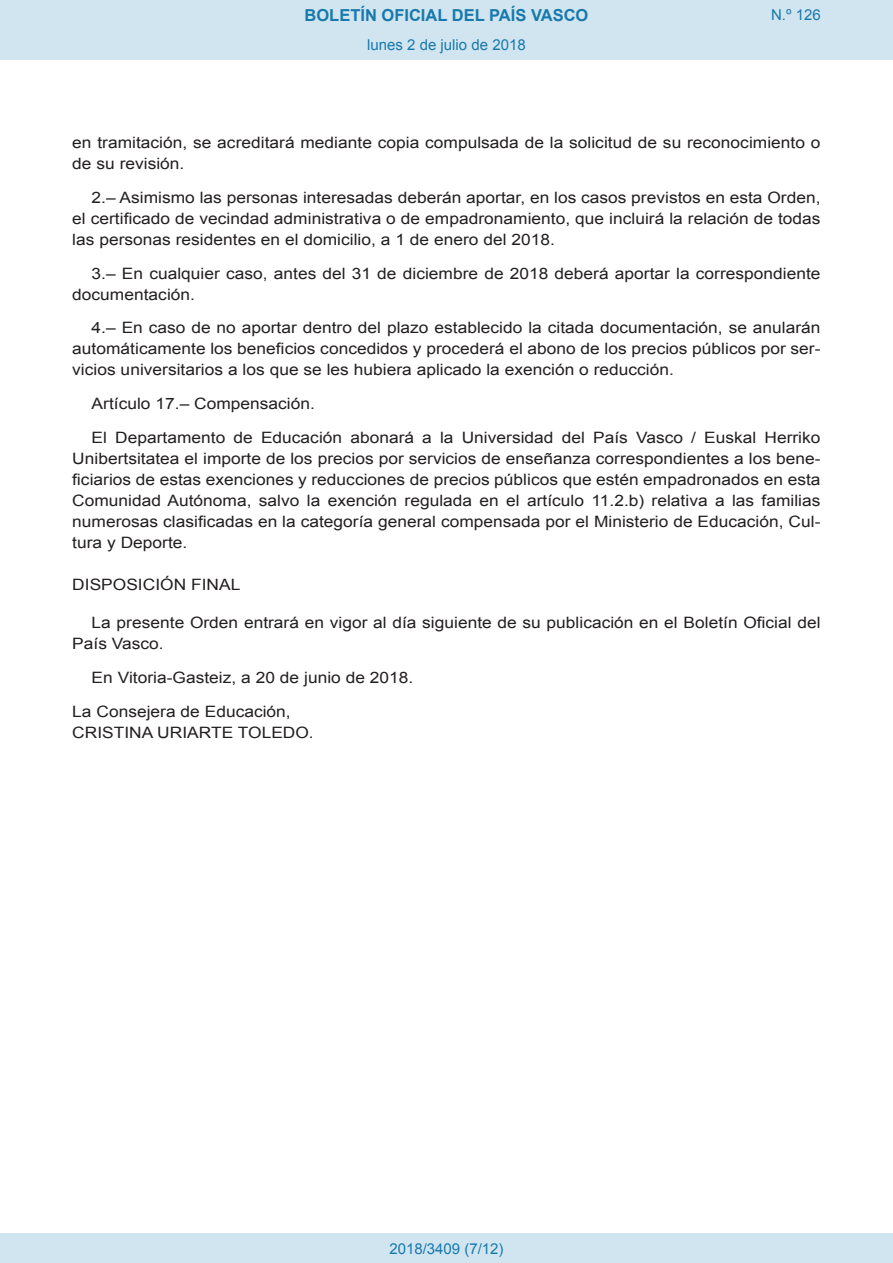
<style>
.page{position:relative;width:893px;height:1263px;background:#fff}
.page>*{position:absolute;margin:0;border:0;box-sizing:border-box;transform-origin:0 0}
.t1{font:700 16.5px "Arial";color:#1879ad}
.BOPVDetalle{font:15.6px/21px "Arial";color:#231f20;scale:1.11 1}
.BOPVFirmaLugFec{font:15.6px "Arial";color:#231f20;scale:1.11 1}
.BOPVFirmaPuesto{font:15.6px "Arial";color:#231f20;scale:1.11 1}
.BOPVFirmaNombre{font:15.6px "Arial";color:#231f20;scale:1.11 1}
.BOPVDisposicion{font:15.6px "Arial";color:#231f20;scale:1.11 1}
.Paginacion_Centro{font:15px "Arial";color:#1879ad}
</style>
<div class="page">
<div style="left:0;top:0;width:893px;height:60px;background:#d0e5f0"></div>
<div style="left:0;top:1233px;width:893px;height:30px;background:#d0e5f0"></div>
<p class="t1" style="left:305px;top:4px;width:285px">BOLETÍN OFICIAL DEL PAÍS VASCO</p>
<p class="Paginacion_Centro" style="left:367px;top:35px;width:160px">lunes 2 de julio de 2018</p>
<p class="Paginacion_Centro" style="left:771px;top:5px;width:51px">N.º 126</p>
<p class="BOPVDetalle" style="left:72px;top:132px;width:676px">en tramitación, se acreditará mediante copia compulsada de la solicitud de su reconocimiento o de su revisión.</p>
<p class="BOPVDetalle" style="left:72px;top:187px;width:676px;text-align:justify;text-indent:19px">2.– Asimismo las personas interesadas deberán aportar, en los casos previstos en esta Orden, el certificado de vecindad administrativa o de empadronamiento, que incluirá la relación de todas las personas residentes en el domicilio, a 1 de enero del 2018.</p>
<p class="BOPVDetalle" style="left:72px;top:263px;width:676px;text-indent:19px">3.– En cualquier caso, antes del 31 de diciembre de 2018 deberá aportar la correspondiente documentación.</p>
<p class="BOPVDetalle" style="left:72px;top:318px;width:676px;text-align:justify;text-indent:19px">4.– En caso de no aportar dentro del plazo establecido la citada documentación, se anularán automáticamente los beneficios concedidos y procederá el abono de los precios públicos por ser&shy;vicios universitarios a los que se les hubiera aplicado la exención o reducción.</p>
<p class="BOPVDetalle" style="left:92px;top:393px;width:203px">Artículo 17.– Compensación.</p>
<p class="BOPVDetalle" style="left:72px;top:427px;width:676px;text-align:justify;text-indent:19px">El Departamento de Educación abonará a la Universidad del País Vasco / Euskal Herriko Unibertsitatea el importe de los precios por servicios de enseñanza correspondientes a los bene&shy;ficiarios de estas exenciones y reducciones de precios públicos que estén empadronados en esta Comunidad Autónoma, salvo la exención regulada en el artículo 11.2.b) relativa a las familias numerosas clasificadas en la categoría general compensada por el Ministerio de Educación, Cul&shy;tura y Deporte.</p>
<p class="BOPVDisposicion" style="left:72px;top:574px;width:153px">DISPOSICIÓN FINAL</p>
<p class="BOPVDetalle" style="left:72px;top:612px;width:676px;text-indent:19px">La presente Orden entrará en vigor al día siguiente de su publicación en el Boletín Oficial del<br>País Vasco.</p>
<p class="BOPVFirmaLugFec" style="left:92px;top:667px;width:291px">En Vitoria-Gasteiz, a 20 de junio de 2018.</p>
<p class="BOPVFirmaPuesto" style="left:72px;top:701px;width:198px">La Consejera de Educación,</p>
<p class="BOPVFirmaNombre" style="left:72px;top:722px;width:219px">CRISTINA URIARTE TOLEDO.</p>
<p class="Paginacion_Centro" style="left:389px;top:1238px;width:116px">2018/3409 (7/12)</p>
</div>
